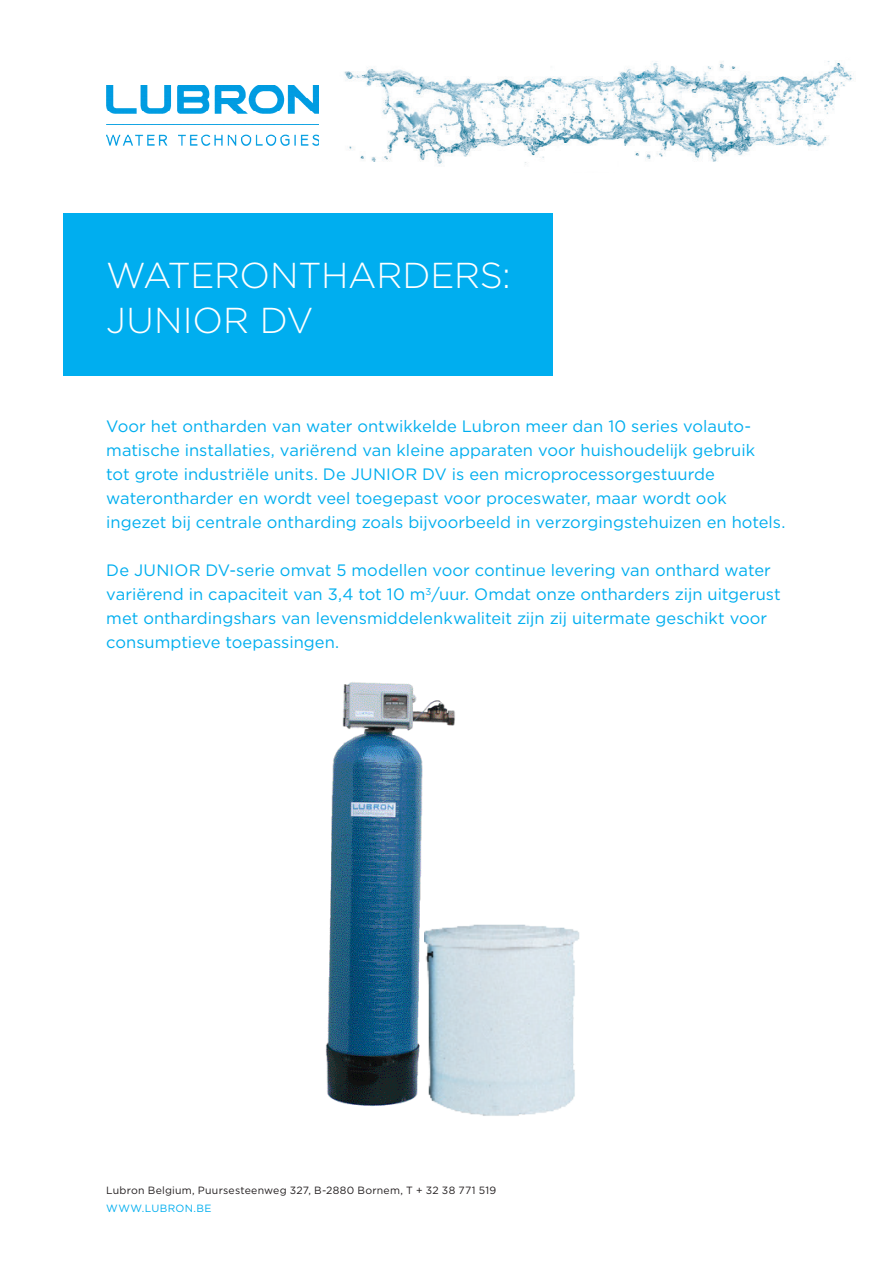
<style>
.page{position:relative;width:893px;height:1263px;background:#fff}
.page>*{position:absolute;margin:0;border:0;box-sizing:border-box;transform-origin:0 0}
.t1{font:300 36px/45px "Gotham";letter-spacing:-.01em;color:#fff}
.Introduction{font:16.5px/24px "Gotham";color:#00aeef}
.t2{font:10.5px "Gotham";letter-spacing:.025em;color:#231f20}
.t3{font:10.5px "Gotham";letter-spacing:.035em;color:#00aeef}
</style>
<div class="page">
<img style="left:344px;top:61px;width:509px;height:103px">
<img style="left:107px;top:85px;width:212px;height:60px">
<div style="left:64px;top:213px;width:489px;height:163px;background:#00aeef"></div>
<img style="left:326px;top:682px;width:129px;height:424px">
<img style="left:424px;top:917px;width:156px;height:199px">
<p class="t1" style="left:106px;top:252px;width:406px">WATERONTHARDERS:<br>JUNIOR DV</p>
<p class="Introduction" style="left:106px;top:414px;width:681px">Voor het ontharden van water ontwikkelde Lubron meer dan 10 series volauto&shy;matische installaties, variërend van kleine apparaten voor huishoudelijk gebruik<br>tot grote industriële units. De JUNIOR DV is een microprocessorgestuurde waterontharder en wordt veel toegepast voor proceswater, maar wordt ook ingezet bij centrale ontharding zoals bijvoorbeeld in verzorgingstehuizen en hotels.</p>
<p class="Introduction" style="left:106px;top:558px;width:676px">De JUNIOR DV-serie omvat 5 modellen voor continue levering van onthard water variërend in capaciteit van 3,4 tot 10 m<sup>3</sup>/uur. Omdat onze ontharders zijn uitgerust met onthardingshars van levensmiddelenkwaliteit zijn zij uitermate geschikt voor consumptieve toepassingen.</p>
<p class="t2" style="left:106px;top:1184px;width:392px">Lubron Belgium, Puursesteenweg 327, B-2880 Bornem, T + 32 38 771 519</p>
<p class="t3" style="left:106px;top:1202px;width:107px">WWW.LUBRON.BE</p>
</div>
